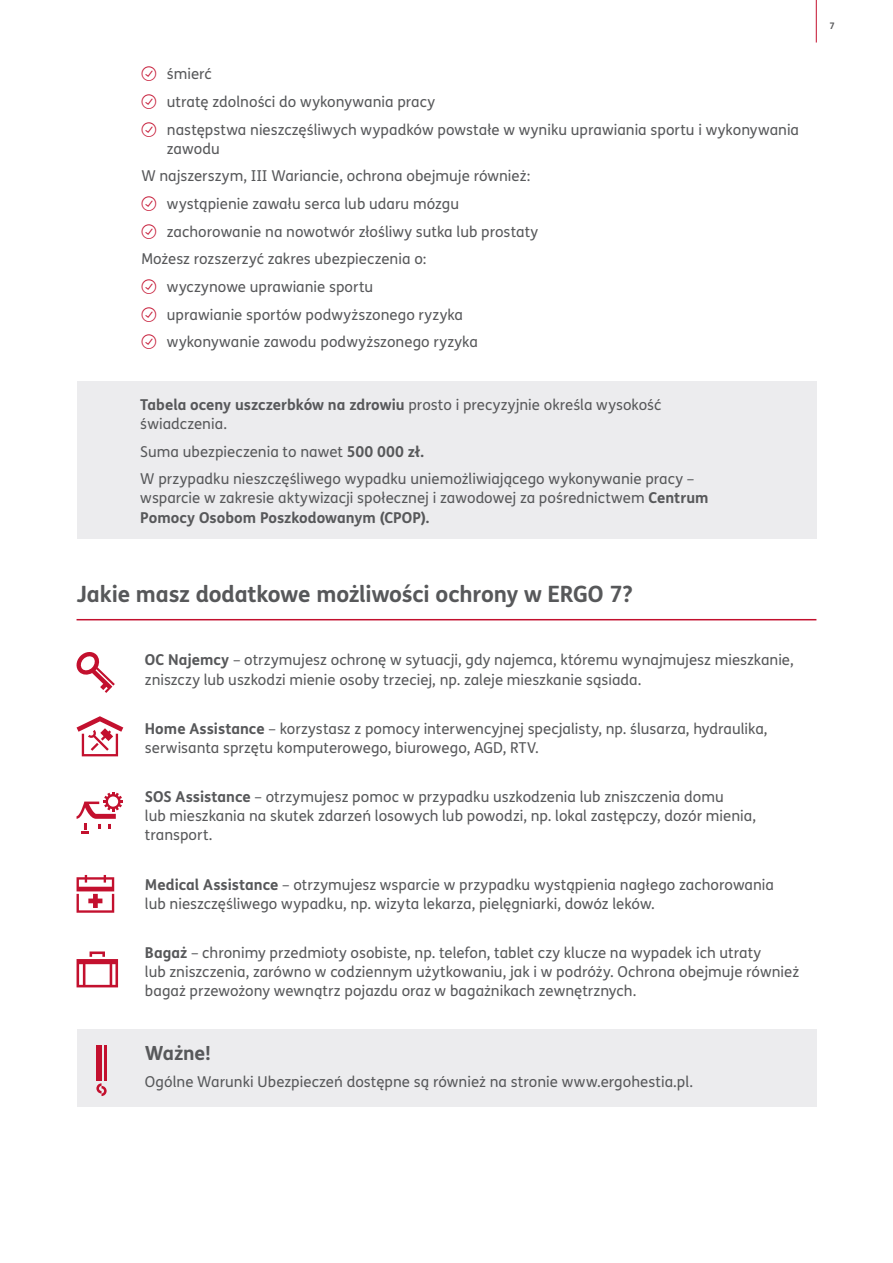
<style>
.page{position:relative;width:893px;height:1263px;background:#fff}
.page>*{position:absolute;margin:0;border:0;box-sizing:border-box;transform-origin:0 0}
.podtytuł{font:700 22.5px "FS Me";letter-spacing:-.01em;color:#57585a}
.bold_red_big{font:700 19.5px "FS Me";letter-spacing:-.01em;color:#57585a}
.body{font:15px/19.2px "FS Me";color:#57585a}
.t1{font:700 9px "FS Me";color:#57585a}
.s1{font-weight:700}
</style>
<div class="page">
<hr style="left:816px;top:0;width:1px;height:43px;background:#c3102e">
<div style="left:77px;top:382px;width:739px;height:157px;background:#ececee"></div>
<div style="left:77px;top:1030px;width:739px;height:77px;background:#ececee"></div>
<hr style="left:77px;top:619px;width:739px;height:1px;background:#c3102e">
<svg style="left:77px;top:951px;width:41px;height:36px"></svg>
<svg style="left:77px;top:875px;width:37px;height:38px"></svg>
<svg style="left:76px;top:652px;width:39px;height:41px"></svg>
<div style="left:96px;top:1045px;width:6px;height:36px;background:#c3102e"></div>
<hr style="left:104px;top:1045px;width:3px;height:36px;background:#c3102e">
<svg style="left:96px;top:1083px;width:11px;height:13px"></svg>
<svg style="left:77px;top:716px;width:46px;height:40px"></svg>
<hr style="left:104px;top:800px;width:19px;height:3px;background:#c3102e">
<svg style="left:77px;top:792px;width:45px;height:41px"></svg>
<p class="body" style="left:167px;top:64px;width:47px">śmierć</p>
<p class="body" style="left:167px;top:92px;width:270px">utratę zdolności do wykonywania pracy</p>
<p class="body" style="left:167px;top:119px;width:634px">następstwa nieszczęśliwych wypadków powstałe w wyniku uprawiania sportu i wykonywania zawodu</p>
<p class="body" style="left:141px;top:166px;width:390px">W najszerszym, III Wariancie, ochrona obejmuje również:</p>
<p class="body" style="left:167px;top:194px;width:294px">wystąpienie zawału serca lub udaru mózgu</p>
<p class="body" style="left:167px;top:221px;width:373px">zachorowanie na nowotwór złośliwy sutka lub prostaty</p>
<p class="body" style="left:141px;top:249px;width:286px">Możesz rozszerzyć zakres ubezpieczenia o:</p>
<p class="body" style="left:167px;top:277px;width:208px">wyczynowe uprawianie sportu</p>
<p class="body" style="left:167px;top:304px;width:298px">uprawianie sportów podwyższonego ryzyka</p>
<p class="body" style="left:167px;top:332px;width:313px">wykonywanie zawodu podwyższonego ryzyka</p>
<p class="body" style="left:140px;top:395px;width:523px"><span class="s1">Tabela oceny uszczerbków na zdrowiu</span> prosto i precyzyjnie określa wysokość świadczenia.</p>
<p class="body" style="left:140px;top:441px;width:285px">Suma ubezpieczenia to nawet <span class="s1">500 000 zł.</span></p>
<p class="body" style="left:140px;top:469px;width:570px">W przypadku nieszczęśliwego wypadku uniemożliwiającego wykonywanie pracy – wsparcie w zakresie aktywizacji społecznej i zawodowej za pośrednictwem <span class="s1">Centrum<br>Pomocy Osobom Poszkodowanym (CPOP).</span></p>
<p class="podtytuł" style="left:77px;top:576px;width:558px">Jakie masz dodatkowe możliwości ochrony w ERGO 7?</p>
<p class="body" style="left:145px;top:650px;width:650px"><span class="s1">OC Najemcy</span> – otrzymujesz ochronę w sytuacji, gdy najemca, któremu wynajmujesz mieszkanie, zniszczy lub uszkodzi mienie osoby trzeciej, np. zaleje mieszkanie sąsiada.</p>
<p class="body" style="left:145px;top:719px;width:624px"><span class="s1">Home Assistance</span> – korzystasz z pomocy interwencyjnej specjalisty, np. ślusarza, hydraulika, serwisanta sprzętu komputerowego, biurowego, AGD, RTV.</p>
<p class="body" style="left:145px;top:787px;width:613px"><span class="s1">SOS Assistance</span> – otrzymujesz pomoc w przypadku uszkodzenia lub zniszczenia domu<br>lub mieszkania na skutek zdarzeń losowych lub powodzi, np. lokal zastępczy, dozór mienia, transport.</p>
<p class="body" style="left:145px;top:874px;width:631px"><span class="s1">Medical Assistance</span> – otrzymujesz wsparcie w przypadku wystąpienia nagłego zachorowania lub nieszczęśliwego wypadku, np. wizyta lekarza, pielęgniarki, dowóz leków.</p>
<p class="body" style="left:145px;top:943px;width:656px"><span class="s1">Bagaż</span> – chronimy przedmioty osobiste, np. telefon, tablet czy klucze na wypadek ich utraty<br>lub zniszczenia, zarówno w codziennym użytkowaniu, jak i w podróży. Ochrona obejmuje również bagaż przewożony wewnątrz pojazdu oraz w bagażnikach zewnętrznych.</p>
<p class="bold_red_big" style="left:145px;top:1037px;width:67px">Ważne!</p>
<p class="body" style="left:145px;top:1072px;width:550px">Ogólne Warunki Ubezpieczeń dostępne są również na stronie www.ergohestia.pl.</p>
<p class="t1" style="left:829px;top:18px;width:7px">7</p>
</div>
